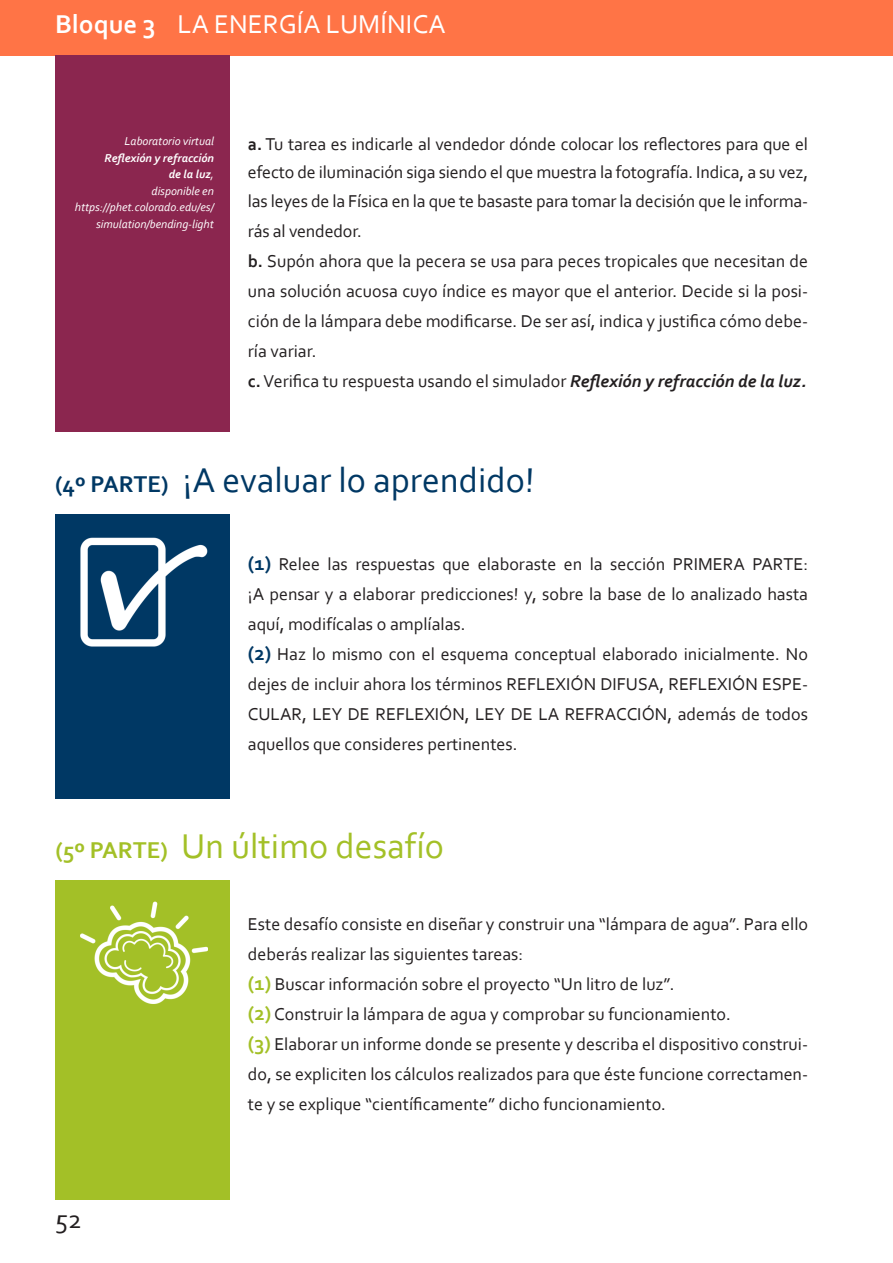
<style>
.page{position:relative;width:893px;height:1263px;background:#fff}
.page>*{position:absolute;margin:0;border:0;box-sizing:border-box;transform-origin:0 0}
.t1{font:36px "Corbel";color:#003864}
.t2{font:36px "Corbel";color:#a3c027}
.t3{font:27px "Corbel";color:#fff}
.t4{font:27px "Corbel";color:#231f20}
.texto_cuerpo{font:18px/30px "Corbel";color:#231f20;text-align:justify}
.texto_cuerpo-2{font:italic 12px/16.5px "Corbel";color:#fff;text-align:right}
.texto_cuerpo-3{font:italic 700 12px "Corbel";color:#fff}
.s1{font-weight:700}
.s2{font-weight:400}
.s3{font-weight:700;font-style:italic}
.s4{font-weight:700;font-size:24px}
.s5{font-weight:700;font-size:21px;color:#003864}
.s6{font-weight:700;font-size:21px;color:#a3c027}
</style>
<div class="page">
<div style="left:0;top:0;width:893px;height:55px;background:#ff7446"></div>
<div style="left:55px;top:514px;width:175px;height:284px;background:#003864"></div>
<img style="left:80px;top:537px;width:128px;height:110px">
<div style="left:55px;top:880px;width:175px;height:319px;background:#a3c027"></div>
<img style="left:80px;top:901px;width:128px;height:103px">
<div style="left:55px;top:55px;width:175px;height:377px;background:#8b264f"></div>
<h2 class="t3" style="left:55px;top:7px;width:392px"><span class="s1">Bloque 3</span> LA ENERGÍA LUMÍNICA</h2>
<p class="texto_cuerpo-2" style="left:125px;top:133px;width:91px">Laboratorio virtual</p>
<p class="texto_cuerpo-3" style="left:104px;top:150px;width:111px">Reflexión y refracción</p>
<p class="texto_cuerpo-3" style="left:169px;top:167px;width:47px">de la luz<span class="s2">,</span></p>
<p class="texto_cuerpo-2" style="left:152px;top:182px;width:64px">disponible en</p>
<p class="texto_cuerpo-2" style="left:75px;top:199px;width:141px">https://phet.colorado.edu/es/ simulation/bending-light</p>
<p class="texto_cuerpo" style="left:248px;top:129px;width:562px;line-height:29px"><span class="s1">a.</span> Tu tarea es indicarle al vendedor dónde colocar los reflectores para que el efecto de iluminación siga siendo el que muestra la fotografía. Indica, a su vez, las leyes de la Física en la que te basaste para tomar la decisión que le informa&shy;rás al vendedor.</p>
<p class="texto_cuerpo" style="left:248px;top:245px;width:562px"><span class="s1">b.</span> Supón ahora que la pecera se usa para peces tropicales que necesitan de una solución acuosa cuyo índice es mayor que el anterior. Decide si la posi&shy;ción de la lámpara debe modificarse. De ser así, indica y justifica cómo debe&shy;ría variar.</p>
<p class="texto_cuerpo" style="left:248px;top:365px;width:560px"><span class="s1">c.</span> Verifica tu respuesta usando el simulador <span class="s3">Reflexión y refracción de la luz.</span></p>
<p class="t1" style="left:55px;top:458px;width:481px"><span class="s4">(4º PARTE)</span> ¡A evaluar lo aprendido!</p>
<p class="texto_cuerpo" style="left:248px;top:548px;width:562px"><span class="s5">(1)</span> Relee las respuestas que elaboraste en la sección PRIMERA PARTE: ¡A pensar y a elaborar predicciones! y, sobre la base de lo analizado hasta aquí, modifícalas o amplíalas.</p>
<p class="texto_cuerpo" style="left:248px;top:638px;width:562px"><span class="s5">(2)</span> Haz lo mismo con el esquema conceptual elaborado inicialmente. No dejes de incluir ahora los términos REFLEXIÓN DIFUSA, REFLEXIÓN ESPE-CULAR, LEY DE REFLEXIÓN, LEY DE LA REFRACCIÓN, además de todos aquellos que consideres pertinentes.</p>
<p class="t2" style="left:55px;top:824px;width:390px"><span class="s4">(5º PARTE)</span> Un último desafío</p>
<h2 class="t4" style="left:55px;top:1202px;width:28px">52</h2>
<p class="texto_cuerpo" style="left:248px;top:908px;width:562px">Este desafío consiste en diseñar y construir una “lámpara de agua”. Para ello deberás realizar las siguientes tareas:</p>
<p class="texto_cuerpo" style="left:248px;top:968px;width:428px"><span class="s6">(1)</span> Buscar información sobre el proyecto “Un litro de luz”.</p>
<p class="texto_cuerpo" style="left:248px;top:998px;width:484px"><span class="s6">(2)</span> Construir la lámpara de agua y comprobar su funcionamiento.</p>
<p class="texto_cuerpo" style="left:248px;top:1028px;width:562px"><span class="s6">(3)</span> Elaborar un informe donde se presente y describa el dispositivo construi&shy;do, se expliciten los cálculos realizados para que éste funcione correctamen&shy;te y se explique “científicamente” dicho funcionamiento.</p>
</div>
